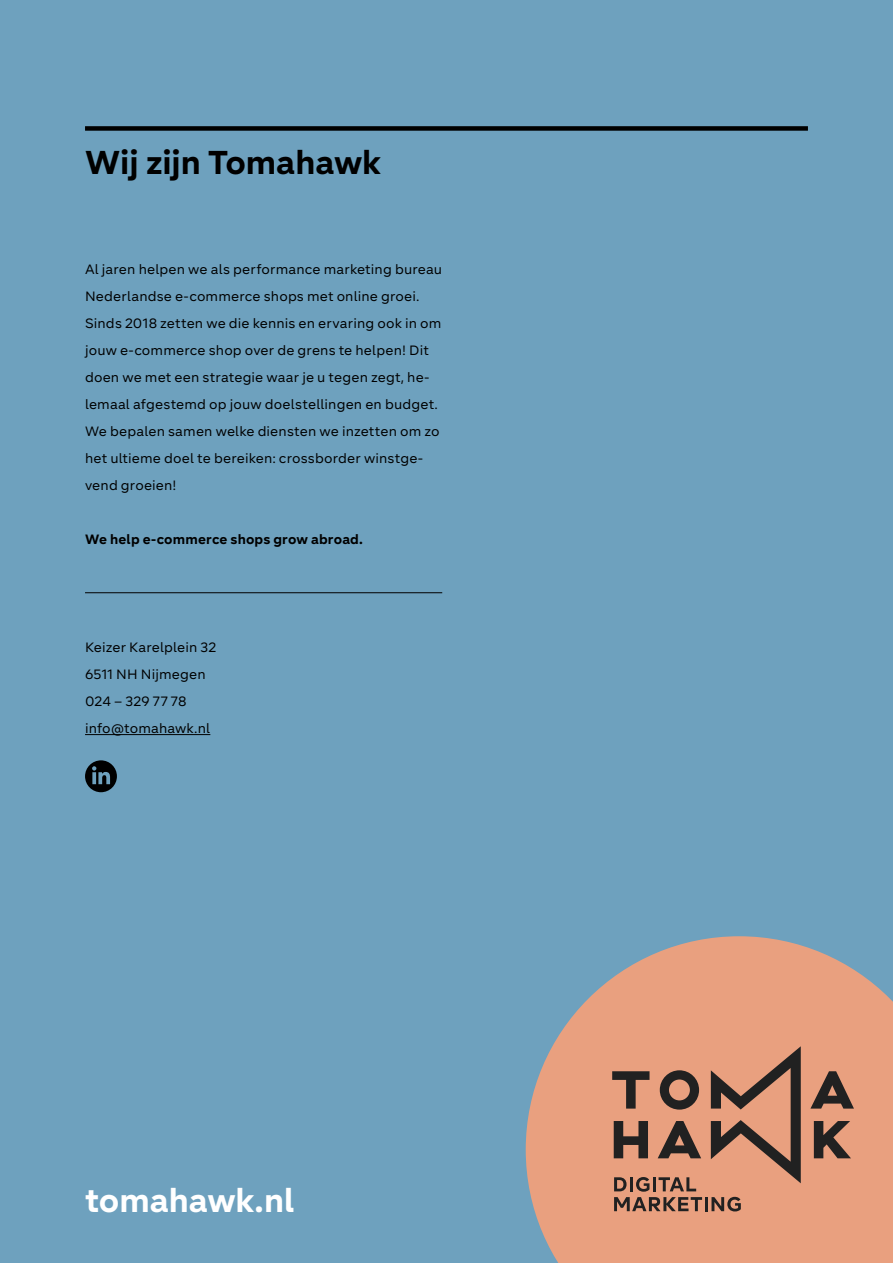
<style>
.page{position:relative;width:893px;height:1263px;background:#6ea1be}
.page>*{position:absolute;margin:0;border:0;box-sizing:border-box;transform-origin:0 0}
.t1{font:700 33px "Segma";letter-spacing:-.005em;color:#000}
.t2{font:700 33px "Segma";letter-spacing:-.005em;color:#fff}
.t3{font:13.5px/27px "Segma";letter-spacing:.01em;color:#000}
.t4{font:700 13.5px "Segma";letter-spacing:.01em;color:#000}
</style>
<div class="page">
<svg style="left:526px;top:936px;width:367px;height:327px;background:#d6a088"></svg>
<svg style="left:612px;top:1071px;width:37px;height:37px"></svg>
<svg style="left:810px;top:1071px;width:44px;height:37px;background:#886251"></svg>
<svg style="left:614px;top:1121px;width:34px;height:37px"></svg>
<svg style="left:660px;top:1070px;width:39px;height:39px;background:#775749"></svg>
<svg style="left:658px;top:1121px;width:43px;height:37px;background:#856050"></svg>
<svg style="left:814px;top:1121px;width:37px;height:37px"></svg>
<svg style="left:711px;top:1046px;width:90px;height:137px;background:#ab7862"></svg>
<svg style="left:614px;top:1177px;width:88px;height:34px;background:#9f705c"></svg>
<hr style="left:705px;top:1197px;width:3px;height:14px;background:#212121">
<svg style="left:711px;top:1197px;width:30px;height:14px"></svg>
<hr style="left:85px;top:734px;width:125px;height:1px;background:#000">
<hr style="left:85px;top:592px;width:357px;height:1px;background:#000">
<div style="left:85px;top:126px;width:723px;height:5px;background:#000"></div>
<div style="left:85px;top:760px;width:32px;height:32px;background:#000;border-radius:50%"></div>
<svg style="left:92px;top:766px;width:18px;height:18px"></svg>
<h1 class="t1" style="left:85px;top:140px;width:297px">Wij zijn Tomahawk</h1>
<p class="t3" style="left:85px;top:255px;width:359px">Al jaren helpen we als performance marketing bureau Nederlandse e-commerce shops met online groei.<br>Sinds 2018 zetten we die kennis en ervaring ook in om jouw e-commerce shop over de grens te helpen! Dit doen we met een strategie waar je u tegen zegt, he&shy;lemaal afgestemd op jouw doelstellingen en budget.<br>We bepalen samen welke diensten we inzetten om zo het ultieme doel te bereiken: crossborder winstge&shy;vend groeien!</p>
<p class="t4" style="left:85px;top:530px;width:279px">We help e-commerce shops grow abroad.</p>
<p class="t3" style="left:85px;top:633px;width:133px">Keizer Karelplein 32<br>6511 NH Nijmegen<br>024 – 329 77 78 info@tomahawk.nl</p>
<h1 class="t2" style="left:85px;top:1177px;width:211px">tomahawk.nl</h1>
</div>
